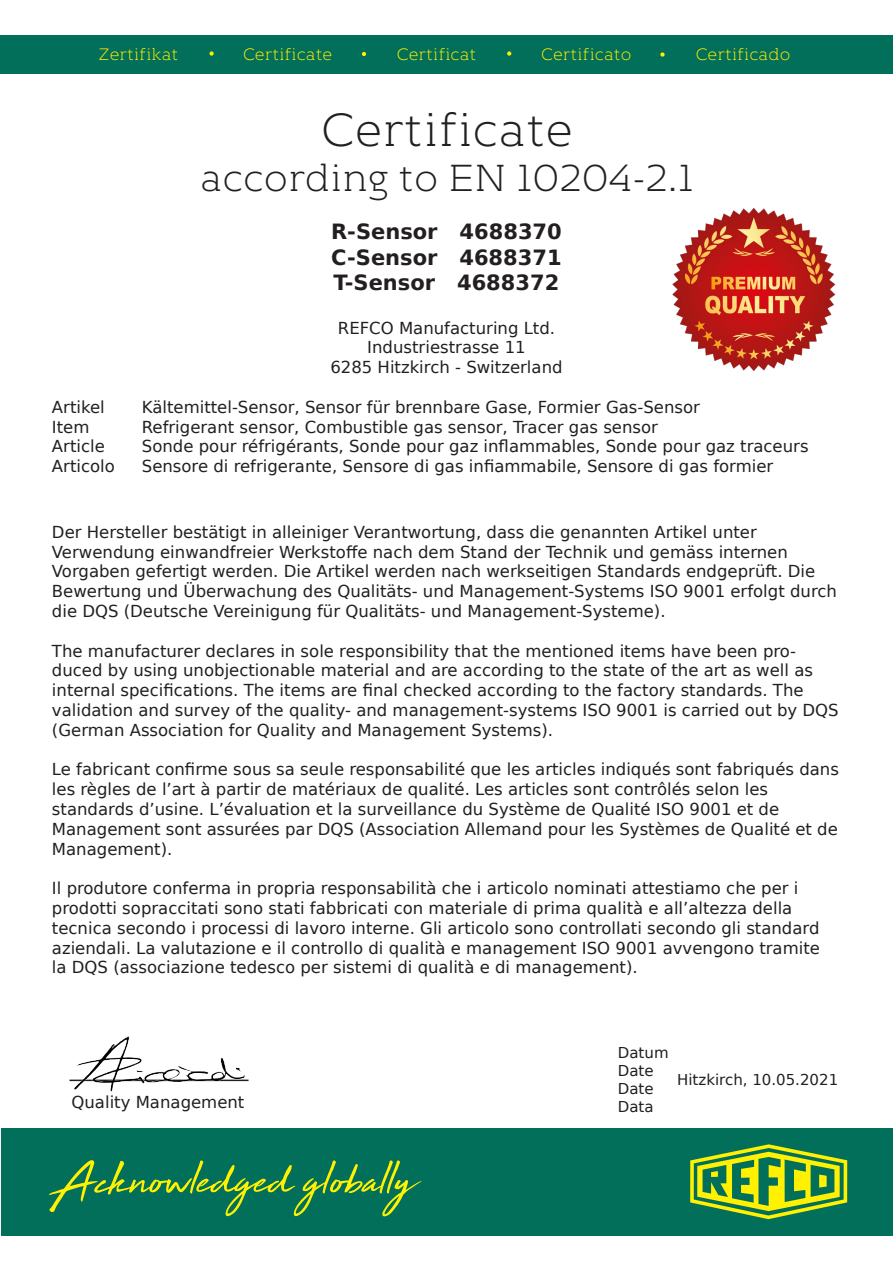
<style>
.page{position:relative;width:893px;height:1263px;background:#fff}
.page>*{position:absolute;margin:0;border:0;box-sizing:border-box;transform-origin:0 0}
.t1{font:300 46.5px "Kontrapunkt Bob";color:#231f20}
.t2{font:300 37.5px "Kontrapunkt Bob";color:#231f20}
.t3{font:700 21px "DejaVu Sans";color:#231f20}
.t4{font:16.5px/19.8px "DejaVu Sans";color:#231f20}
.t5{font:300 16.5px "Kontrapunkt Bob";color:#fff101}
.t6{font:15px "DejaVu Sans";color:#231f20}
</style>
<div class="page">
<div style="left:0;top:35px;width:893px;height:38px;background:#016f5a"></div>
<svg style="left:209px;top:51px;width:5px;height:5px"></svg>
<svg style="left:362px;top:52px;width:4px;height:4px"></svg>
<svg style="left:507px;top:51px;width:4px;height:5px"></svg>
<svg style="left:660px;top:52px;width:5px;height:5px"></svg>
<div style="left:1px;top:1128px;width:892px;height:107px;background:#016f5a"></div>
<svg style="left:49px;top:1160px;width:373px;height:56px"></svg>
<svg style="left:690px;top:1144px;width:157px;height:75px"></svg>
<img style="left:69px;top:1036px;width:180px;height:56px">
<img style="left:672px;top:207px;width:164px;height:163px">
<p class="t5" style="left:99px;top:45px;width:81px">Zertifikat</p>
<p class="t5" style="left:243px;top:45px;width:91px">Certificate</p>
<p class="t5" style="left:397px;top:45px;width:81px">Certificat</p>
<p class="t5" style="left:541px;top:45px;width:92px">Certificato</p>
<p class="t5" style="left:696px;top:45px;width:96px">Certificado</p>
<p class="t1" style="left:321px;top:105px;width:254px">Certificate</p>
<p class="t2" style="left:200px;top:158px;width:495px">according to EN 10204-2.1</p>
<p class="t3" style="left:331px;top:215px;width:232px">R-Sensor 4688370</p>
<p class="t3" style="left:331px;top:240px;width:232px">C-Sensor 4688371</p>
<p class="t3" style="left:334px;top:265px;width:227px">T-Sensor 4688372</p>
<p class="t4" style="left:52px;top:397px;width:54px">Artikel</p>
<p class="t4" style="left:52px;top:416px;width:39px">Item</p>
<p class="t4" style="left:52px;top:436px;width:54px">Article</p>
<p class="t4" style="left:52px;top:456px;width:64px">Articolo</p>
<p class="t4" style="left:338px;top:317px;width:219px">REFCO Manufacturing Ltd.</p>
<p class="t4" style="left:367px;top:337px;width:160px">Industriestrasse 11</p>
<p class="t4" style="left:330px;top:357px;width:234px">6285 Hitzkirch - Switzerland</p>
<p class="t4" style="left:142px;top:397px;width:560px">Kältemittel-Sensor, Sensor für brennbare Gase, Formier Gas-Sensor</p>
<p class="t4" style="left:142px;top:416px;width:518px">Refrigerant sensor, Combustible gas sensor, Tracer gas sensor</p>
<p class="t4" style="left:142px;top:436px;width:668px">Sonde pour réfrigérants, Sonde pour gaz inflammables, Sonde pour gaz traceurs</p>
<p class="t4" style="left:142px;top:456px;width:633px">Sensore di refrigerante, Sensore di gas infiammabile, Sensore di gas formier</p>
<p class="t4" style="left:52px;top:521px;width:706px">Der Hersteller bestätigt in alleiniger Verantwortung, dass die genannten Artikel unter</p>
<p class="t4" style="left:52px;top:541px;width:786px">Verwendung einwandfreier Werkstoffe nach dem Stand der Technik und gemäss internen Vorgaben gefertigt werden. Die Artikel werden nach werkseitigen Standards endgeprüft. Die Bewertung und Überwachung des Qualitäts- und Management-Systems ISO 9001 erfolgt durch die DQS (Deutsche Vereinigung für Qualitäts- und Management-Systeme).</p>
<p class="t4" style="left:52px;top:640px;width:788px">The manufacturer declares in sole responsibility that the mentioned items have been pro&shy;duced by using unobjectionable material and are according to the state of the art as well as internal specifications. The items are final checked according to the factory standards. The validation and survey of the quality- and management-systems ISO 9001 is carried out by DQS (German Association for Quality and Management Systems).</p>
<p class="t4" style="left:52px;top:759px;width:788px">Le fabricant confirme sous sa seule responsabilité que les articles indiqués sont fabriqués dans les règles de l’art à partir de matériaux de qualité. Les articles sont contrôlés selon les</p>
<p class="t4" style="left:52px;top:799px;width:729px">standards d’usine. L’évaluation et la surveillance du Système de Qualité ISO 9001 et de</p>
<p class="t4" style="left:52px;top:818px;width:787px">Management sont assurées par DQS (Association Allemand pour les Systèmes de Qualité et de<br>Management).</p>
<p class="t4" style="left:52px;top:878px;width:748px">Il produtore conferma in propria responsabilità che i articolo nominati attestiamo che per i</p>
<p class="t4" style="left:52px;top:898px;width:770px">prodotti sopraccitati sono stati fabbricati con materiale di prima qualità e all’altezza della tecnica secondo i processi di lavoro interne. Gli articolo sono controllati secondo gli standard aziendali. La valutazione e il controllo di qualità e management ISO 9001 avvengono tramite la DQS (associazione tedesco per sistemi di qualità e di management).</p>
<p class="t4" style="left:72px;top:1091px;width:174px">Quality Management</p>
<p class="t6" style="left:618px;top:1039px;width:52px">Datum</p>
<p class="t6" style="left:618px;top:1057px;width:37px">Date</p>
<p class="t6" style="left:618px;top:1075px;width:37px">Date</p>
<p class="t6" style="left:618px;top:1093px;width:37px">Data</p>
<p class="t6" style="left:677px;top:1066px;width:163px">Hitzkirch, 10.05.2021</p>
</div>
